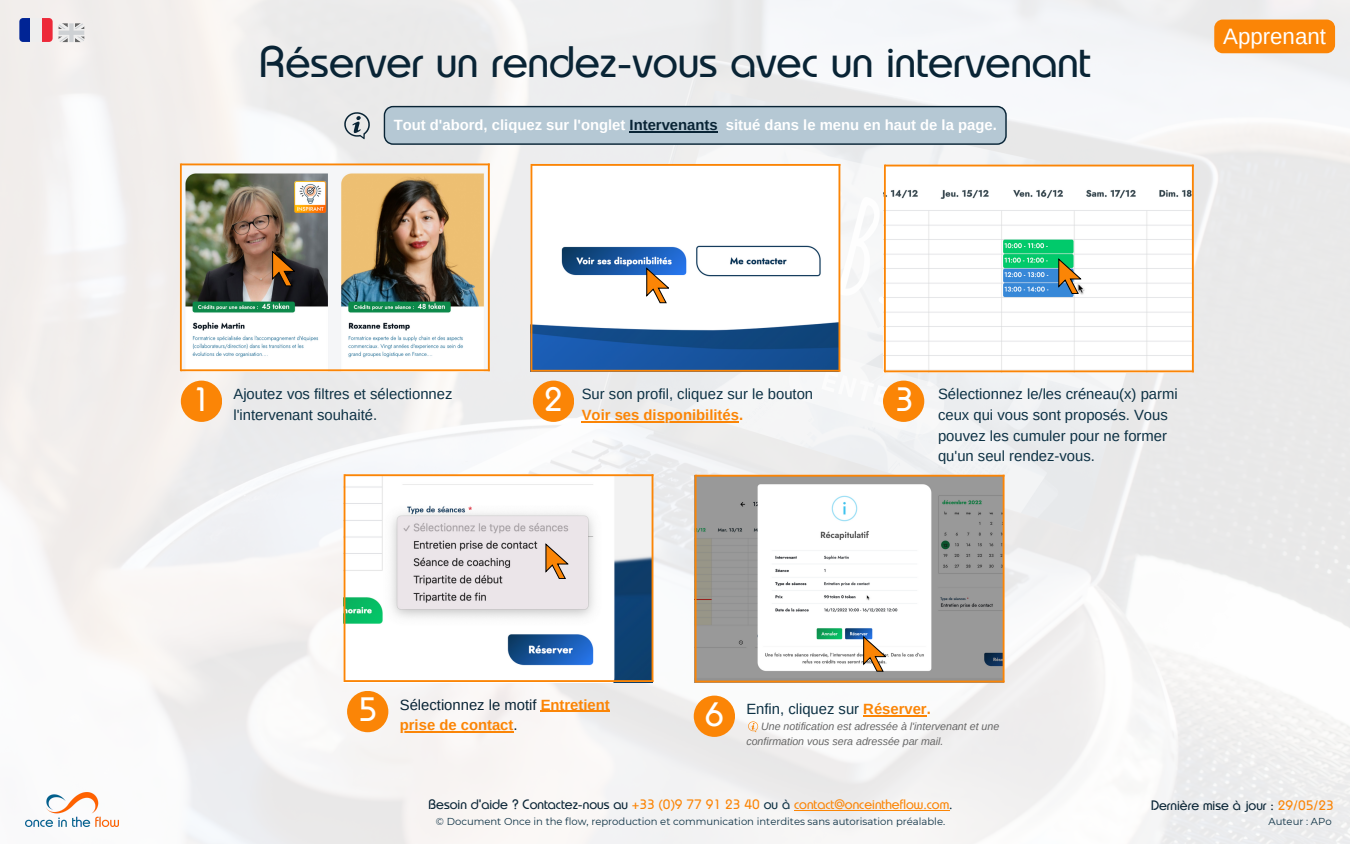
<style>
.page{position:relative;width:1350px;height:844px;background:#fff}
.page>*{position:absolute;margin:0;border:0;box-sizing:border-box;transform-origin:0 0}
.t1{font:40.25px "Belgium";color:#092435}
.t2{font:30.94px "Belgium";color:#fff}
.t3{font:22.25px "Arimo";color:#fff}
.t4{font:14.81px/20.6px "Arimo";color:#0d3144}
.t5{font:700 14.81px "Arimo";color:#fff}
.t6{font:700 14.81px/20.6px "Arimo";color:#fb8506}
.t7{font:12.5px "Belgium";color:#fb8506}
.t8{font:12.5px "Belgium";color:#092435}
.t9{font:italic 10.62px/14.5px "Arimo";color:#666}
.t10{font:10.06px "Montserrat";color:#0d3144}
.s1{color:#092435}
.s2{font-weight:700;color:#fb8506}
.s3{font-weight:400;color:#092435}
.s4{color:#0d3144}
.s5{color:#fb8506}
</style>
<div class="page">
<img style="left:0;top:0;width:1350px;height:844px">
<img style="left:182px;top:165px;width:306px;height:204px">
<img style="left:530px;top:164px;width:309px;height:207px">
<img style="left:886px;top:166px;width:306px;height:204px">
<img style="left:345px;top:476px;width:307px;height:204px">
<hr style="left:531px;top:164px;width:309px;height:2px;background:#fb8506">
<hr style="left:531px;top:370px;width:309px;height:2px;background:#fb8506">
<hr style="left:531px;top:164px;width:1px;height:208px;background:#fb8506">
<hr style="left:839px;top:164px;width:1px;height:208px;background:#fb8506">
<svg style="left:646px;top:268px;width:23px;height:35px"></svg>
<svg style="left:1059px;top:259px;width:22px;height:35px"></svg>
<svg style="left:546px;top:544px;width:22px;height:35px"></svg>
<img style="left:697px;top:476px;width:306px;height:204px">
<svg style="left:272px;top:251px;width:23px;height:35px"></svg>
<hr style="left:541px;top:710px;width:69px;height:2px;background:#fb8506">
<hr style="left:400px;top:731px;width:113px;height:1px;background:#fb8506">
<hr style="left:863px;top:715px;width:64px;height:1px;background:#fb8506">
<svg style="left:863px;top:636px;width:23px;height:35px"></svg>
<div style="left:181px;top:380px;width:41px;height:42px;background:#fb8506;border-radius:50%"></div>
<div style="left:533px;top:380px;width:41px;height:42px;background:#fb8506;border-radius:50%"></div>
<div style="left:883px;top:380px;width:41px;height:42px;background:#fb8506;border-radius:50%"></div>
<div style="left:347px;top:691px;width:41px;height:41px;background:#fb8506;border-radius:50%"></div>
<div style="left:694px;top:695px;width:41px;height:42px;background:#fb8506;border-radius:50%"></div>
<div style="left:551px;top:185px;width:236px;height:39px;background:#fff"></div>
<hr style="left:181px;top:163px;width:309px;height:2px;background:#fb8506">
<hr style="left:181px;top:369px;width:309px;height:2px;background:#fb8506">
<hr style="left:180px;top:163px;width:2px;height:208px;background:#fb8506">
<hr style="left:488px;top:163px;width:2px;height:208px;background:#fb8506">
<hr style="left:696px;top:475px;width:309px;height:1px;background:#fb8506">
<hr style="left:696px;top:680px;width:309px;height:2px;background:#fb8506">
<hr style="left:695px;top:475px;width:2px;height:207px;background:#fb8506">
<hr style="left:1003px;top:475px;width:2px;height:207px;background:#fb8506">
<hr style="left:345px;top:474px;width:308px;height:2px;background:#fb8506">
<hr style="left:345px;top:680px;width:308px;height:2px;background:#fb8506">
<hr style="left:344px;top:474px;width:1px;height:208px;background:#fb8506">
<hr style="left:652px;top:474px;width:1px;height:208px;background:#fb8506">
<hr style="left:885px;top:165px;width:309px;height:1px;background:#fb8506">
<hr style="left:885px;top:370px;width:309px;height:2px;background:#fb8506">
<hr style="left:884px;top:165px;width:2px;height:207px;background:#fb8506">
<hr style="left:1192px;top:165px;width:2px;height:207px;background:#fb8506">
<img style="left:26px;top:792px;width:93px;height:35px">
<hr style="left:794px;top:810px;width:155px;height:1px;background:#fb8506">
<svg style="left:42px;top:18px;width:11px;height:24px"></svg>
<svg style="left:19px;top:18px;width:11px;height:24px"></svg>
<div style="left:30px;top:18px;width:12px;height:24px;background:#eee"></div>
<svg style="left:59px;top:23px;width:25px;height:19px"></svg>
<hr style="left:582px;top:421px;width:157px;height:1px;background:#fb8506">
<div style="left:1214px;top:20px;width:121px;height:33px;background:#fb8506"></div>
<svg style="left:748px;top:721px;width:11px;height:11px"></svg>
<svg style="left:384px;top:106px;width:623px;height:39px;background:#a8bcc8"></svg>
<hr style="left:630px;top:131px;width:88px;height:2px;background:#092435">
<svg style="left:343px;top:111px;width:28px;height:28px"></svg>
<p class="t1" style="left:259px;top:29px;width:833px">Réserver un rendez-vous avec un intervenant</p>
<p class="t5" style="left:394px;top:117px;width:605px">Tout d'abord, cliquez sur l'onglet <span class="s1">Intervenants</span> situé dans le menu en haut de la page.</p>
<p class="t3" style="left:1223px;top:23px;width:104px">Apprenant</p>
<p class="t2" style="left:192px;top:374px;width:21px">1</p>
<p class="t2" style="left:544px;top:374px;width:21px">2</p>
<p class="t4" style="left:233px;top:384px;width:221px">Ajoutez vos filtres et sélectionnez l'intervenant souhaité.</p>
<p class="t2" style="left:895px;top:374px;width:21px">3</p>
<p class="t4" style="left:582px;top:384px;width:233px">Sur son profil, cliquez sur le bouton<br><span class="s2">Voir ses disponibilités.</span></p>
<p class="t4" style="left:938px;top:384px;width:241px">Sélectionnez le/les créneau(x) parmi ceux qui vous sont proposés. Vous pouvez les cumuler pour ne former qu'un seul rendez-vous.</p>
<p class="t2" style="left:358px;top:684px;width:21px">5</p>
<p class="t2" style="left:705px;top:689px;width:21px">6</p>
<p class="t6" style="left:400px;top:694px;width:211px"><span class="s3">Sélectionnez le motif</span> Entretient prise de contact<span class="s3">.</span></p>
<p class="t4" style="left:746px;top:699px;width:186px">Enfin, cliquez sur <span class="s2">Réserver.</span></p>
<p class="t9" style="left:746px;top:719px;width:254px;text-indent:15px">Une notification est adressée à l'intervenant et une confirmation vous sera adressée par mail.</p>
<p class="t7" style="left:429px;top:794px;width:525px"><span class="s1">Besoin d'aide ? Contactez-nous au</span> +33 (0)9 77 91 23 40 <span class="s4">ou à</span> contact@onceintheflow.com<span class="s4">.</span></p>
<p class="t10" style="left:436px;top:815px;width:511px">© Document Once in the flow, reproduction et communication interdites sans autorisation préalable.</p>
<p class="t8" style="left:1151px;top:794px;width:184px">Dernière mise à jour : <span class="s5">29/05/23</span></p>
<p class="t10" style="left:1269px;top:815px;width:65px">Auteur : APo</p>
</div>
